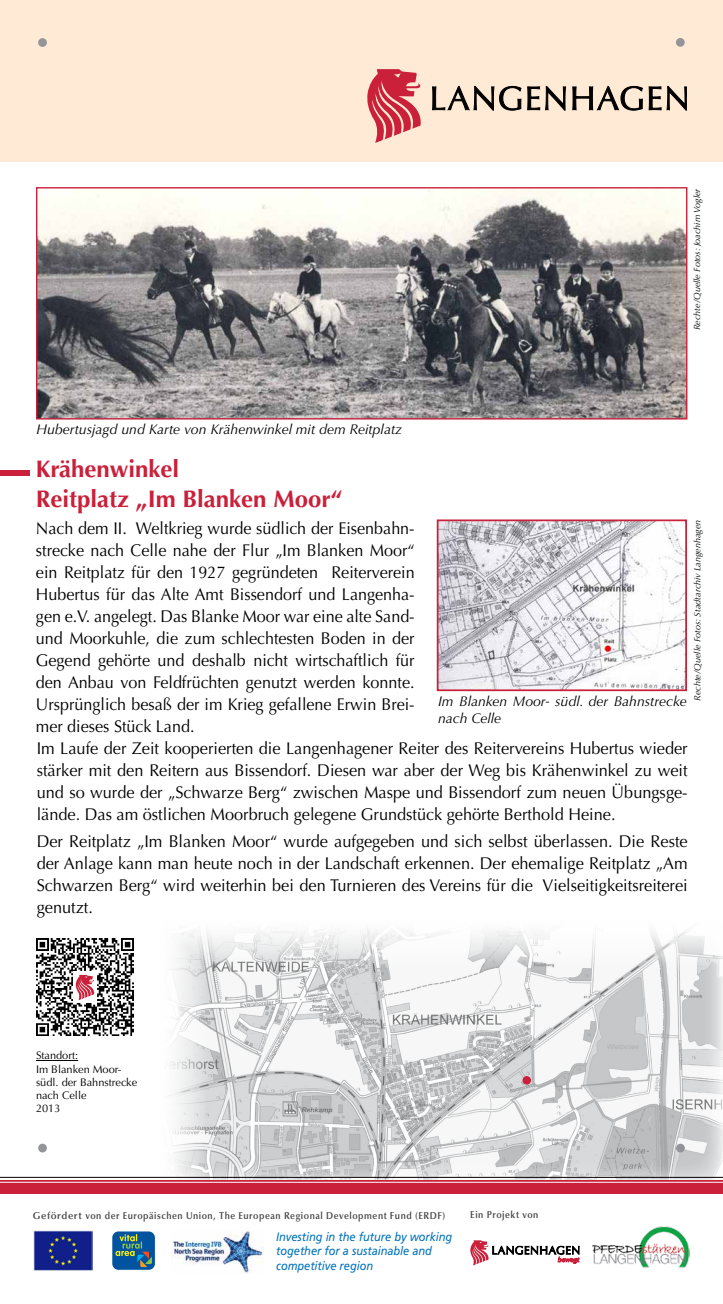
<style>
.page{position:relative;width:723px;height:1304px;background:#fff}
.page>*{position:absolute;margin:0;border:0;box-sizing:border-box;transform-origin:0 0}
.t1{font:700 24px/29.8px "Optima LT Std";color:#ca203a}
.t2{font:17px/21.9px "Optima LT Std";color:#000;scale:.95 1}
.t3{font:17px/22px "Optima LT Std";color:#000;text-align:justify;scale:.96 1}
.t4{font:italic 14px/16.8px "Optima LT Std";color:#000}
.t5{font:italic 12.2px/14.6px "Frutiger LT Std";letter-spacing:-.005em;color:#0072bc;scale:.91 1}
.t6{font:11px/13.2px "Optima LT Std";color:#000}
.t7{font:600 10px "Optima LT Std";letter-spacing:.055em;color:#414042}
.t8{font:600 10px "Optima LT Std";letter-spacing:.055em;color:#414042;scale:.91 1}
.t9{font:italic 9px "Optima LT Std";color:#000}
</style>
<div class="page">
<img style="left:440px;top:522px;width:244px;height:166px">
<div style="left:437px;top:519px;width:250px;height:172px;border:2px solid #ca203a"></div>
<img style="left:38px;top:189px;width:647px;height:229px">
<div style="left:36px;top:187px;width:651px;height:233px;border:1px solid #ca203a"></div>
<div style="left:0;top:470px;width:29px;height:6px;background:#ca203a"></div>
<img style="left:150px;top:928px;width:573px;height:252px">
<div style="left:522px;top:1076px;width:9px;height:9px;background:#ca203a;border-radius:50%"></div>
<hr style="left:36px;top:1060px;width:42px;height:1px;background:#000">
<div style="left:0;top:0;width:723px;height:161px;background:#ffead5"></div>
<svg style="left:432px;top:86px;width:89px;height:24px"></svg>
<svg style="left:527px;top:86px;width:38px;height:24px"></svg>
<svg style="left:573px;top:86px;width:69px;height:24px"></svg>
<svg style="left:649px;top:87px;width:12px;height:23px"></svg>
<svg style="left:667px;top:86px;width:20px;height:24px"></svg>
<svg style="left:367px;top:69px;width:54px;height:74px"></svg>
<div style="left:38px;top:38px;width:9px;height:9px;background:#939598;border-radius:50%"></div>
<div style="left:676px;top:38px;width:9px;height:9px;background:#939598;border-radius:50%"></div>
<div style="left:38px;top:1144px;width:9px;height:8px;background:#939598;border-radius:50%"></div>
<div style="left:676px;top:1144px;width:9px;height:8px;background:#939598;border-radius:50%"></div>
<img style="left:37px;top:938px;width:97px;height:98px">
<div style="left:74px;top:971px;width:23px;height:32px;background:#fff"></div>
<svg style="left:76px;top:975px;width:19px;height:25px"></svg>
<div style="left:0;top:1180px;width:723px;height:13px;background:#ca203a"></div>
<hr style="left:0;top:1182px;width:723px;height:1px;background:#fff">
<hr style="left:0;top:1177px;width:723px;height:1px;background:#000">
<img style="left:33px;top:1231px;width:59px;height:40px">
<img style="left:171px;top:1230px;width:93px;height:43px">
<svg style="left:470px;top:1240px;width:109px;height:25px"></svg>
<div style="left:112px;top:1231px;width:43px;height:39px;background:#00539f;border-radius:6px"></div>
<svg style="left:115px;top:1234px;width:37px;height:33px"></svg>
<img style="left:592px;top:1227px;width:98px;height:41px">
<p class="t4" style="left:36px;top:421px;width:368px">Hubertusjagd und Karte von Krähenwinkel mit dem Reitplatz</p>
<p class="t9" style="left:692px;top:330px;width:143px;rotate:-90deg">Rechte/Quelle Fotos: Joachim Vogler</p>
<h1 class="t1" style="left:36px;top:454px;width:308px">Krähenwinkel<br>Reitplatz „Im Blanken Moor“</h1>
<p class="t2" style="left:36px;top:518px;width:687px">Nach dem II. Weltkrieg wurde südlich der Eisenbahn-<br>strecke nach Celle nahe der Flur „Im Blanken Moor“<br>ein Reitplatz für den 1927 gegründeten Reiterverein<br>Hubertus für das Alte Amt Bissendorf und Langenha-<br>gen e.V. angelegt. Das Blanke Moor war eine alte Sand-<br>und Moorkuhle, die zum schlechtesten Boden in der<br>Gegend gehörte und deshalb nicht wirtschaftlich für<br>den Anbau von Feldfrüchten genutzt werden konnte.<br>Ursprünglich besaß der im Krieg gefallene Erwin Brei-<br>mer dieses Stück Land.<br>Im Laufe der Zeit kooperierten die Langenhagener Reiter des Reitervereins Hubertus wieder stärker mit den Reitern aus Bissendorf. Diesen war aber der Weg bis Krähenwinkel zu weit und so wurde der „Schwarze Berg“ zwischen Maspe und Bissendorf zum neuen Übungsge&shy;lände. Das am östlichen Moorbruch gelegene Grundstück gehörte Berthold Heine.</p>
<p class="t3" style="left:37px;top:831px;width:679px">Der Reitplatz „Im Blanken Moor“ wurde aufgegeben und sich selbst überlassen. Die Reste der Anlage kann man heute noch in der Landschaft erkennen. Der ehemalige Reitplatz „Am Schwarzen Berg“ wird weiterhin bei den Turnieren des Vereins für die Vielseitigkeitsreiterei genutzt.</p>
<p class="t9" style="left:692px;top:701px;width:182px;rotate:-90deg">Rechte/Quelle Fotos: Stadtarchiv Langenhagen</p>
<p class="t4" style="left:438px;top:693px;width:250px">Im Blanken Moor- südl. der Bahnstrecke nach Celle</p>
<p class="t6" style="left:36px;top:1049px;width:103px">Standort:<br>Im Blanken Moor&shy;südl. der Bahnstrecke nach Celle<br>2013</p>
<p class="t7" style="left:33px;top:1210px;width:414px">Gefördert von der Europäischen Union, The European Regional Development Fund (ERDF)</p>
<p class="t8" style="left:470px;top:1208px;width:76px">Ein Projekt von</p>
<p class="t5" style="left:276px;top:1229px;width:195px">Investing in the future by working together for a sustainable and competitive region</p>
</div>
